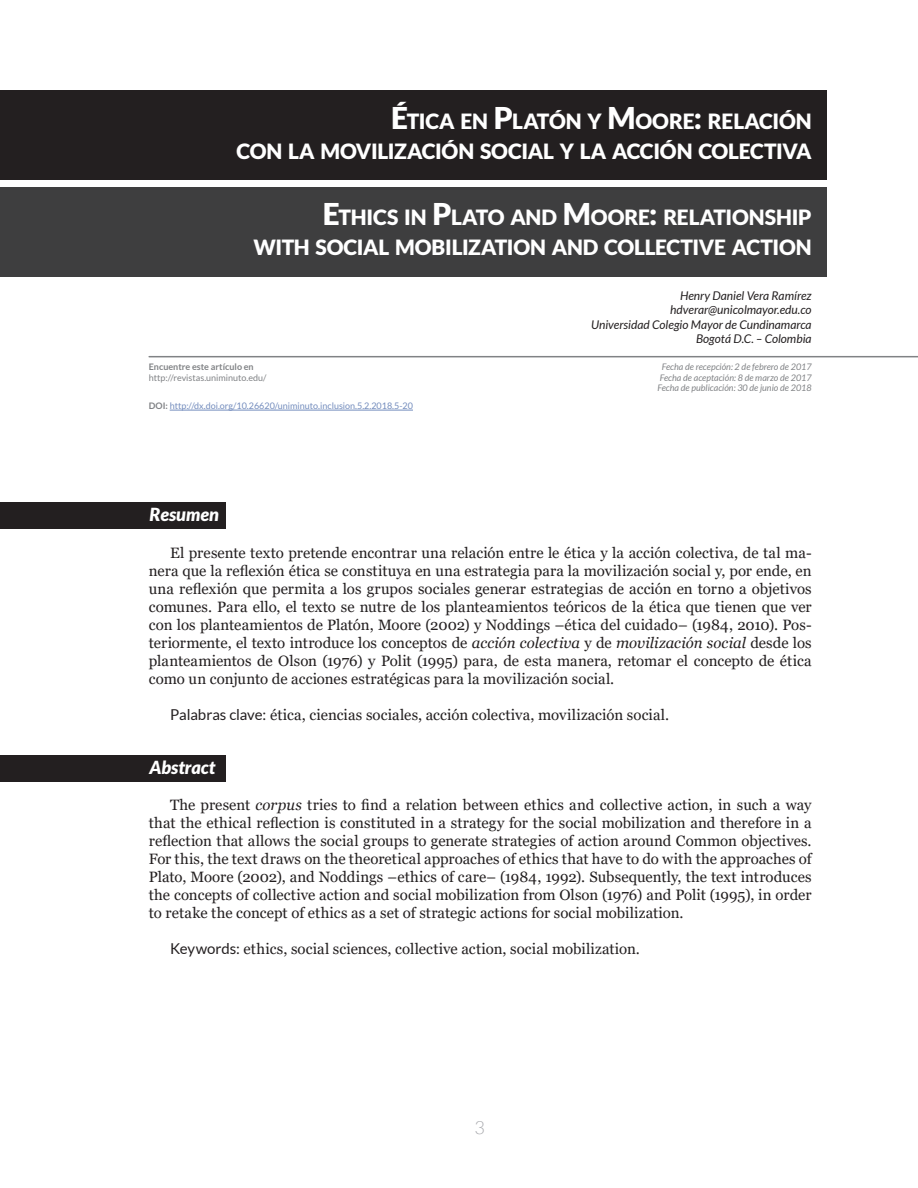
<style>
.page{position:relative;width:918px;height:1188px;background:#fff}
.page>*{position:absolute;margin:0;border:0;box-sizing:border-box;transform-origin:0 0}
.t1{font:900 21px/30px "Lato";letter-spacing:-.01em;color:#fff;text-align:right}
.t2{font:italic 900 18px "Lato";color:#fff}
.t3{font:300 18px "Lato";color:#a8a9ad}
.t4{font:15px/18px "Georgia";letter-spacing:.005em;color:#231f20;text-align:justify}
.t5{font:italic 12px/14.4px "Lato";color:#231f20;text-align:right}
.t6{font:italic 9px/10.8px "Lato";color:#808285;text-align:center}
.t7{font:9px "Lato";color:#738cbd}
.t8{font:9px "Lato";color:#808285}
.t9{font:700 9px "Lato";color:#808285}
.s1{font-size:30px}
.s2{font-weight:700;color:#808285}
.s3{font-style:italic}
.s4{font-family:"Lato"}
</style>
<div class="page">
<div style="left:0;top:187px;width:826px;height:90px;background:#3e3e3f"></div>
<div style="left:0;top:90px;width:826px;height:90px;background:#231f20"></div>
<hr style="left:149px;top:356px;width:769px;height:1px;background:#808285">
<hr style="left:170px;top:410px;width:243px;height:1px;background:#738cbd">
<div style="left:0;top:502px;width:226px;height:26px;background:#231f20"></div>
<div style="left:0;top:755px;width:226px;height:27px;background:#231f20"></div>
<h1 class="t1" style="left:236px;top:106px;width:577px"><span class="s1">É</span>TICA EN <span class="s1">P</span>LATÓN Y <span class="s1">M</span>OORE<span class="s1">:</span> RELACIÓN<br>CON LA MOVILIZACIÓN SOCIAL Y LA ACCIÓN COLECTIVA</h1>
<h1 class="t1" style="left:253px;top:202px;width:560px"><span class="s1">E</span>THICS IN <span class="s1">P</span>LATO AND <span class="s1">M</span>OORE<span class="s1">:</span> RELATIONSHIP<br>WITH SOCIAL MOBILIZATION AND COLLECTIVE ACTION</h1>
<p class="t5" style="left:591px;top:289px;width:222px">Henry Daniel Vera Ramírez hdverar@unicolmayor.edu.co<br>Universidad Colegio Mayor de Cundinamarca<br>Bogotá D.C. – Colombia</p>
<p class="t9" style="left:149px;top:361px;width:106px">Encuentre este artículo en</p>
<p class="t8" style="left:149px;top:372px;width:119px">http://revistas.uniminuto.edu/</p>
<p class="t7" style="left:149px;top:401px;width:266px"><span class="s2">DOI:</span> http://dx.doi.org/10.26620/uniminuto.inclusion.5.2.2018.5-20</p>
<p class="t2" style="left:149px;top:504px;width:71px">Resumen</p>
<p class="t6" style="left:657px;top:361px;width:156px">Fecha de recepción: 2 de febrero de 2017<br>Fecha de aceptación: 8 de marzo de 2017<br>Fecha de publicación: 30 de junio de 2018</p>
<p class="t4" style="left:149px;top:544px;width:664px;text-indent:21px">El presente texto pretende encontrar una relación entre le ética y la acción colectiva, de tal ma&shy;nera que la reflexión ética se constituya en una estrategia para la movilización social y, por ende, en una reflexión que permita a los grupos sociales generar estrategias de acción en torno a objetivos comunes. Para ello, el texto se nutre de los planteamientos teóricos de la ética que tienen que ver con los planteamientos de Platón, Moore (2002) y Noddings –ética del cuidado– (1984, 2010). Pos&shy;teriormente, el texto introduce los conceptos de <span class="s3">acción colectiva</span> y de <span class="s3">movilización social</span> desde los planteamientos de Olson (1976) y Polit (1995) para, de esta manera, retomar el concepto de ética como un conjunto de acciones estratégicas para la movilización social.</p>
<p class="t4" style="left:170px;top:706px;width:501px"><span class="s4">Palabras clave:</span> ética, ciencias sociales, acción colectiva, movilización social.</p>
<p class="t2" style="left:149px;top:757px;width:67px">Abstract</p>
<p class="t4" style="left:149px;top:796px;width:664px;text-indent:21px">The present <span class="s3">corpus</span> tries to find a relation between ethics and collective action, in such a way that the ethical reflection is constituted in a strategy for the social mobilization and therefore in a reflection that allows the social groups to generate strategies of action around Common objectives.<br>For this, the text draws on the theoretical approaches of ethics that have to do with the approaches of Plato, Moore (2002), and Noddings –ethics of care– (1984, 1992). Subsequently, the text introduces the concepts of collective action and social mobilization from Olson (1976) and Polit (1995), in order to retake the concept of ethics as a set of strategic actions for social mobilization.</p>
<p class="t4" style="left:170px;top:940px;width:471px"><span class="s4">Keywords:</span> ethics, social sciences, collective action, social mobilization.</p>
<p class="t3" style="left:475px;top:1118px;width:12px">3</p>
</div>
